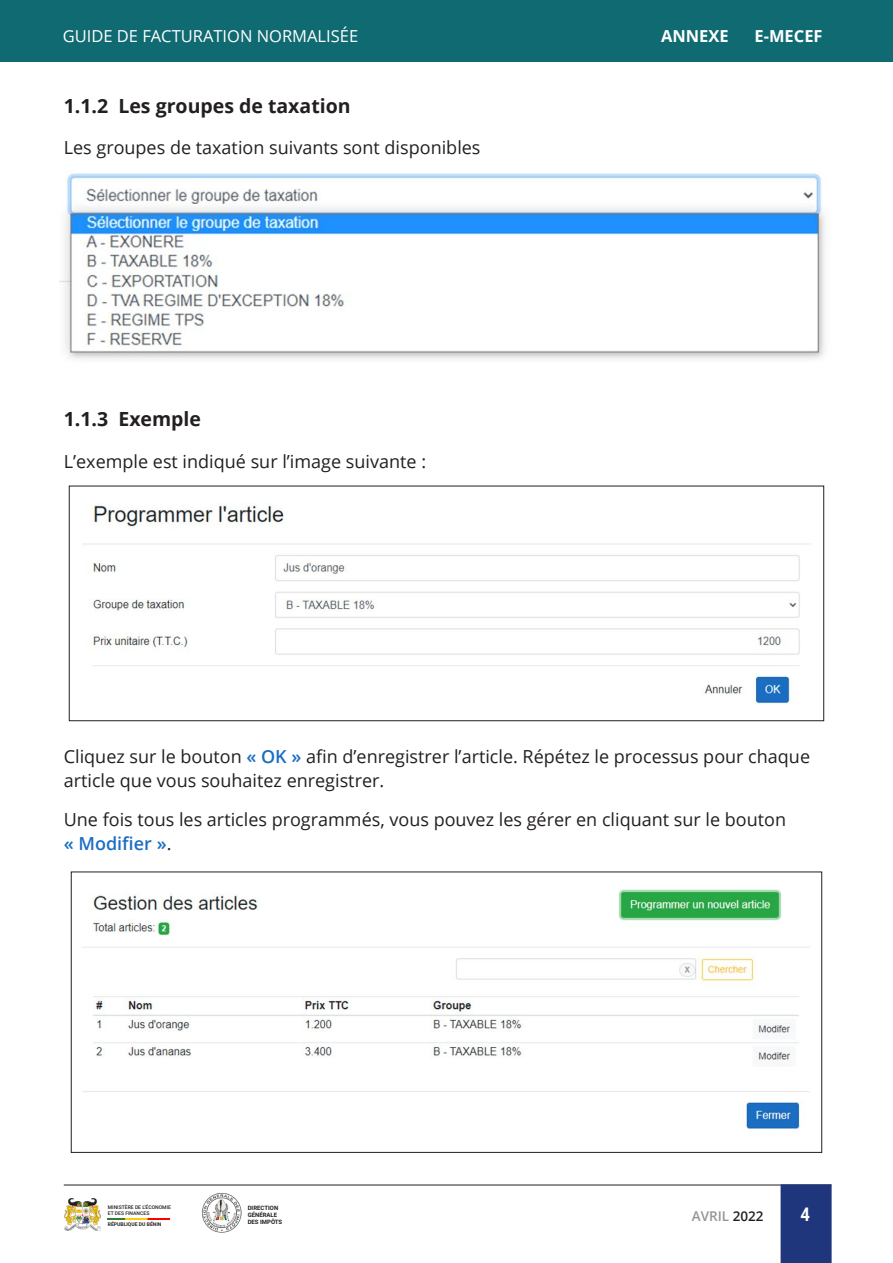
<style>
.page{position:relative;width:893px;height:1263px;background:#fff}
.page>*{position:absolute;margin:0;border:0;box-sizing:border-box;transform-origin:0 0}
.List_Paragraph{font:700 19.5px "Open Sans";color:#231f20}
.t1{font:700 18.9px "Roboto";color:#fff;scale:.87 1}
.Heading_2{font:18px/24px "Open Sans";color:#231f20}
.t2{font:16.5px "Open Sans";color:#fff}
.t3{font:700 16.5px "Open Sans";color:#fff}
.t4{font:600 13.5px "Open Sans";color:#939598}
.t5{font:700 6px/7.2px "Roboto";color:#231f20}
.t6{font:500 5.1px/6.4px "Roboto";color:#231f20}
.t7{font:700 5.1px "Roboto";color:#231f20}
.s1{font-weight:600;color:#1c6ec2}
.s2{color:#231f20}
</style>
<div class="page">
<hr style="left:64px;top:1185px;width:767px;height:1px;background:#231f20">
<img style="left:108px;top:1218px;width:62px;height:2px">
<img style="left:64px;top:1198px;width:37px;height:32px">
<img style="left:202px;top:1193px;width:40px;height:40px">
<div style="left:781px;top:1184px;width:51px;height:79px;background:#1f367c"></div>
<div style="left:0;top:0;width:893px;height:62px;background:#106a72"></div>
<img style="left:59px;top:173px;width:768px;height:186px">
<img style="left:83px;top:503px;width:727px;height:201px">
<div style="left:69px;top:486px;width:755px;height:235px;border:1px solid #231f20"></div>
<img style="left:82px;top:889px;width:728px;height:241px">
<p class="t2" style="left:63px;top:24px;width:297px">GUIDE DE FACTURATION NORMALISÉE</p>
<p class="t3" style="left:661px;top:24px;width:69px">ANNEXE</p>
<p class="t3" style="left:754px;top:24px;width:70px">E-MECEF</p>
<p class="List_Paragraph" style="left:64px;top:92px;width:288px">1.1.2 Les groupes de taxation</p>
<p class="Heading_2" style="left:64px;top:135px;width:418px">Les groupes de taxation suivants sont disponibles</p>
<p class="List_Paragraph" style="left:64px;top:406px;width:139px">1.1.3 Exemple</p>
<p class="Heading_2" style="left:64px;top:448px;width:364px">L’exemple est indiqué sur l’image suivante :</p>
<p class="Heading_2" style="left:64px;top:744px;width:748px">Cliquez sur le bouton <span class="s1">« OK »</span> afin d’enregistrer l’article. Répétez le processus pour chaque article que vous souhaitez enregistrer.</p>
<p class="Heading_2" style="left:64px;top:807px;width:724px">Une fois tous les articles programmés, vous pouvez les gérer en cliquant sur le bouton <span class="s1">« Modifier »</span>.</p>
<p class="t6" style="left:108px;top:1203px;width:65px">MINISTÈRE DE L’ÉCONOMIE<br>ET DES FINANCES</p>
<p class="t7" style="left:108px;top:1220px;width:55px">RÉPUBLIQUE DU BÉNIN</p>
<p class="t5" style="left:248px;top:1204px;width:36px">DIRECTION<br>GÉNÉRALE<br>DES IMPÔTS</p>
<p class="t4" style="left:692px;top:1206px;width:73px">AVRIL <span class="s2">2022</span></p>
<p class="t1" style="left:800px;top:1201px;width:12px">4</p>
</div>
